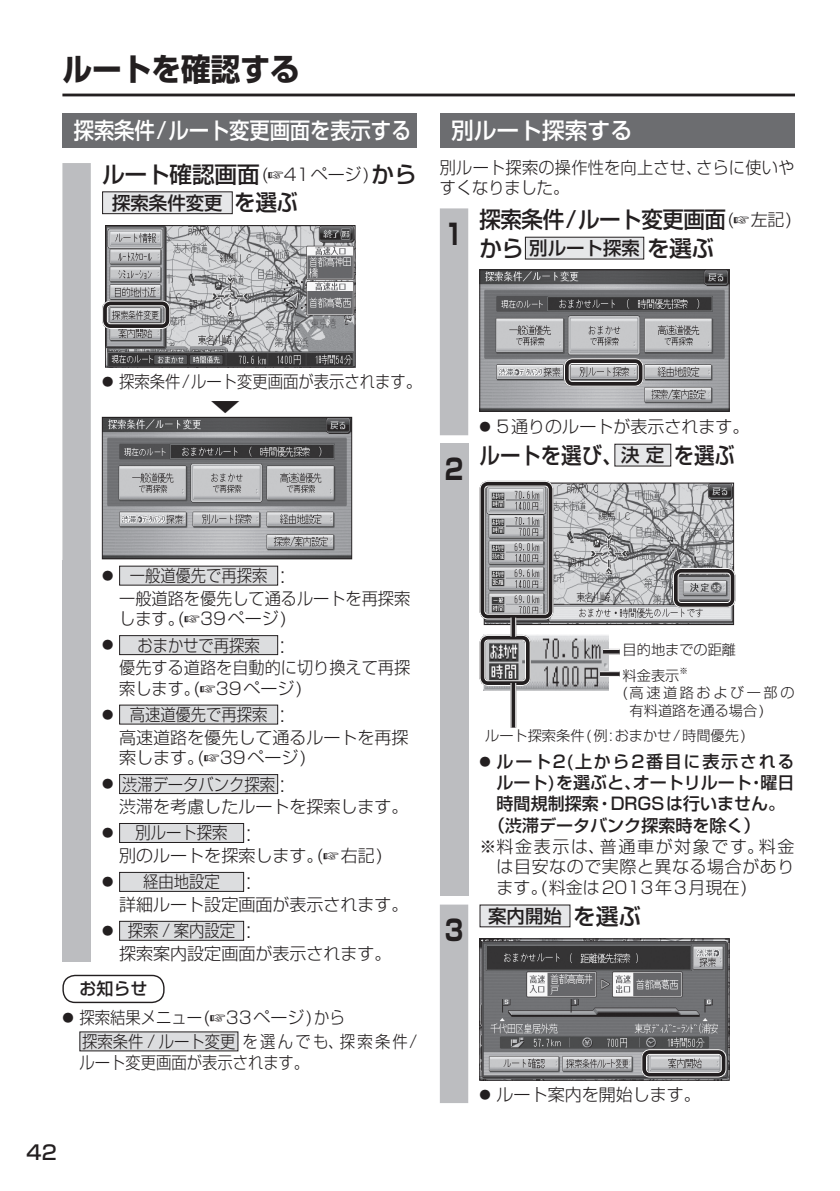
<style>
.page{position:relative;width:840px;height:1191px;background:#fff}
.page>*{position:absolute;margin:0;border:0;box-sizing:border-box;transform-origin:0 0}
.t1{font:700 31.2px "Shin Go Pro";color:#231f20;scale:.95 1}
.t2{font:700 28.4px "Shin Go Pro";color:#231f20;scale:.8 1}
.t3{font:500 22.6px/44px "Shin Go Pro";letter-spacing:-.01em;color:#fff;text-align:right;scale:.9 1}
.t4{font:500 22.6px "Shin Go Pro";letter-spacing:-.025em;color:#231f20;scale:.95 1}
.t5{font:500 22.6px "Shin Go Pro";color:#231f20;scale:.9 1}
.t6{font:500 22.6px "Shin Go Pro";letter-spacing:-.01em;color:#fff}
.t7{font:500 19.8px "Shin Go Pro";color:#231f20}
.t8{font:300 19.8px "Shin Go Pro";color:#231f20}
.t9{font:500 18.4px "Shin Go Pro";color:#231f20}
.t10{font:300 17px/22.6px "Shin Go Pro";color:#231f20;scale:.9 1}
.t11{font:300 17px "Shin Go Pro";color:#231f20}
.t12{font:500 17px "Shin Go Pro";color:#231f20}
.t13{font:300 17px/20.6px "Shin Go Pro";color:#231f20;scale:.95 1}
.t14{font:300 17px/20.6px "Shin Go Pro";letter-spacing:.03em;color:#231f20}
.t15{font:500 17px "Shin Go Pro";letter-spacing:.105em;color:#231f20}
.t16{font:300 14.2px/25.6px "Shin Go Pro";color:#231f20}
.t17{font:300 14.2px/17.8px "Shin Go Pro";letter-spacing:.18em;color:#231f20}
.t18{font:300 8.6px "Shin Go Pro";color:#231f20}
.s1{color:#231f20}
.s2{font-weight:300;font-size:17px;color:#231f20}
.s3{font-size:22.6px}
.s4{font-weight:300;font-size:17px}
.s5{font-size:11.4px}
.s6{font-size:18.4px}
.s7{font-size:19.8px}
.s8{font-weight:300;font-size:11.4px}
</style>
<div class="page">
<hr style="left:62px;top:94px;width:777px;height:2px;background:#231f20">
<div style="left:62px;top:113px;width:355px;height:34px;background:#6c6d70"></div>
<div style="left:62px;top:163px;width:29px;height:397px;background:#bcbdc0"></div>
<div style="left:102px;top:192px;width:130px;height:22px;background:#e6e7e9"></div>
<div style="left:102px;top:191px;width:130px;height:23px;border:1px solid #231f20"></div>
<img style="left:107px;top:227px;width:246px;height:138px">
<div style="left:105px;top:225px;width:250px;height:142px;border:1px solid #231f20"></div>
<div style="left:102px;top:300px;width:68px;height:29px;border:6px solid #231f20;border-radius:6px"></div>
<div style="left:102px;top:300px;width:68px;height:29px;border:1px solid #fff;border-radius:8px"></div>
<div style="left:107px;top:305px;width:58px;height:19px;border:1px solid #fff;border-radius:3px"></div>
<img style="left:104px;top:419px;width:246px;height:138px">
<div style="left:102px;top:417px;width:250px;height:142px;border:1px solid #231f20"></div>
<div style="left:62px;top:560px;width:29px;height:402px;background:#bcbdc0"></div>
<div style="left:119px;top:566px;width:158px;height:19px;background:#dcdddf"></div>
<div style="left:119px;top:635px;width:158px;height:19px;background:#dcdddf"></div>
<div style="left:119px;top:635px;width:159px;height:20px;border:1px solid #231f20"></div>
<div style="left:119px;top:705px;width:158px;height:19px;background:#dcdddf"></div>
<div style="left:119px;top:774px;width:158px;height:19px;background:#dcdddf"></div>
<div style="left:119px;top:774px;width:159px;height:20px;border:1px solid #231f20"></div>
<div style="left:119px;top:823px;width:124px;height:19px;background:#dcdddf"></div>
<div style="left:119px;top:823px;width:125px;height:20px;border:1px solid #231f20"></div>
<div style="left:119px;top:872px;width:124px;height:19px;background:#dcdddf"></div>
<div style="left:119px;top:872px;width:125px;height:19px;border:1px solid #231f20"></div>
<div style="left:119px;top:921px;width:124px;height:19px;background:#dcdddf"></div>
<div style="left:119px;top:921px;width:125px;height:19px;border:1px solid #231f20"></div>
<div style="left:62px;top:974px;width:102px;height:29px;border:1px solid #231f20;border-radius:12px"></div>
<div style="left:80px;top:1032px;width:158px;height:19px;background:#dcdddf"></div>
<div style="left:439px;top:113px;width:355px;height:34px;background:#6c6d70"></div>
<div style="left:440px;top:208px;width:28px;height:227px;background:#bcbdc0"></div>
<div style="left:525px;top:237px;width:118px;height:22px;background:#e6e7e9"></div>
<div style="left:524px;top:237px;width:119px;height:22px;border:1px solid #231f20"></div>
<img style="left:481px;top:272px;width:246px;height:137px">
<div style="left:479px;top:270px;width:250px;height:141px;border:1px solid #231f20"></div>
<div style="left:563px;top:358px;width:80px;height:29px;border:6px solid #231f20;border-radius:6px"></div>
<div style="left:563px;top:358px;width:80px;height:29px;border:1px solid #fff;border-radius:8px"></div>
<div style="left:568px;top:363px;width:70px;height:19px;border:1px solid #fff;border-radius:3px"></div>
<div style="left:439px;top:444px;width:29px;height:452px;background:#bcbdc0"></div>
<div style="left:614px;top:444px;width:56px;height:22px;background:#e6e7e9"></div>
<div style="left:614px;top:444px;width:56px;height:22px;border:1px solid #231f20"></div>
<img style="left:485px;top:485px;width:246px;height:137px">
<div style="left:483px;top:483px;width:250px;height:141px;border:1px solid #231f20"></div>
<div style="left:479px;top:481px;width:74px;height:138px;border:6px solid #231f20;border-radius:6px"></div>
<div style="left:479px;top:481px;width:74px;height:138px;border:1px solid #fff;border-radius:8px"></div>
<div style="left:484px;top:485px;width:64px;height:129px;border:1px solid #fff;border-radius:3px"></div>
<div style="left:672px;top:568px;width:63px;height:39px;border:6px solid #231f20;border-radius:6px"></div>
<div style="left:672px;top:568px;width:63px;height:39px;border:1px solid #fff;border-radius:8px"></div>
<div style="left:677px;top:573px;width:53px;height:30px;border:1px solid #fff;border-radius:3px"></div>
<img style="left:483px;top:634px;width:125px;height:57px">
<div style="left:479px;top:635px;width:51px;height:51px;border:6px solid #231f20;border-radius:6px"></div>
<div style="left:479px;top:635px;width:51px;height:51px;border:1px solid #fff;border-radius:8px"></div>
<div style="left:484px;top:639px;width:41px;height:42px;border:1px solid #fff;border-radius:3px"></div>
<svg style="left:510px;top:617px;width:6px;height:19px"></svg>
<svg style="left:602px;top:649px;width:17px;height:5px"></svg>
<svg style="left:599px;top:671px;width:20px;height:6px"></svg>
<svg style="left:511px;top:683px;width:4px;height:44px"></svg>
<hr style="left:515px;top:683px;width:1px;height:44px;background:#fff">
<hr style="left:510px;top:683px;width:1px;height:44px;background:#fff">
<div style="left:440px;top:904px;width:28px;height:199px;background:#bcbdc0"></div>
<div style="left:479px;top:905px;width:90px;height:22px;background:#e6e7e9"></div>
<img style="left:481px;top:940px;width:246px;height:138px">
<div style="left:479px;top:938px;width:250px;height:142px;border:1px solid #231f20"></div>
<div style="left:641px;top:1049px;width:85px;height:28px;border:6px solid #231f20;border-radius:6px"></div>
<div style="left:641px;top:1049px;width:85px;height:28px;border:1px solid #fff;border-radius:8px"></div>
<div style="left:645px;top:1054px;width:76px;height:18px;border:1px solid #fff;border-radius:3px"></div>
<div style="left:794px;top:0;width:45px;height:113px;background:#fff"></div>
<h1 class="t1" style="left:62px;top:45px;width:251px">ルートを確認する</h1>
<h3 class="t3" style="left:74px;top:106px;width:382px">探索条件/ルート変更画面を表示する<span class="s1">ルート確認画面</span><span class="s2">( 41ページ)</span><span class="s1">から</span></h3>
<p class="t9" style="left:112px;top:188px;width:187px">探索条件変更 <span class="s3">を選ぶ</span></p>
<h3 class="t6" style="left:451px;top:112px;width:183px">別ルート探索する</h3>
<p class="t13" style="left:439px;top:155px;width:374px">別ルート探索の操作性を向上させ、さらに使いやすくなりました。</p>
<h2 class="t2" style="left:444px;top:211px;width:25px">1</h2>
<h3 class="t4" style="left:479px;top:201px;width:330px">探索条件/ルート変更画面<span class="s4">( 左記)</span></h3>
<p class="t9" style="left:479px;top:233px;width:236px"><span class="s3">から</span>別ルート探索<span class="s3">を選ぶ</span></p>
<p class="t10" style="left:102px;top:368px;width:357px"><span class="s5">●</span> 探索条件/ルート変更画面が表示されます。</p>
<h2 class="t2" style="left:444px;top:447px;width:25px">2</h2>
<p class="t11" style="left:479px;top:413px;width:271px"><span class="s5">●</span> 5通りのルートが表示されます。</p>
<h3 class="t5" style="left:479px;top:436px;width:285px">ルートを選び、<span class="s6">決 定</span>を選ぶ</h3>
<p class="t10" style="left:119px;top:562px;width:325px;text-indent:-17px"><span class="s5">●</span> 一般道優先で再探索 <span class="s7">:<br></span>一般道路を優先して通るルートを再探索</p>
<p class="t13" style="left:119px;top:606px;width:178px">します。( 39ページ)</p>
<p class="t10" style="left:119px;top:632px;width:325px;text-indent:-17px"><span class="s5">●</span> おまかせで再探索 <span class="s7">:<br></span>優先する道路を自動的に切り換えて再探</p>
<p class="t13" style="left:119px;top:676px;width:194px">索します。( 39ページ)</p>
<p class="t10" style="left:119px;top:701px;width:323px;text-indent:-17px"><span class="s5">●</span> 高速道優先で再探索 <span class="s7">:<br></span>高速道路を優先して通るルートを再探</p>
<p class="t11" style="left:119px;top:744px;width:189px">索します。( 39ページ)</p>
<p class="t10" style="left:119px;top:770px;width:323px;text-indent:-17px"><span class="s5">●</span> 渋滞データバンク探索 <span class="s7">:<br></span>渋滞を考慮したルートを探索します。</p>
<p class="t10" style="left:119px;top:819px;width:294px;text-indent:-17px"><span class="s5">●</span> 別ルート探索 <span class="s7">:<br></span>別のルートを探索します。( 右記)</p>
<p class="t10" style="left:102px;top:868px;width:132px"><span class="s5">●</span> 経由地設定</p>
<p class="t8" style="left:246px;top:865px;width:7px">:</p>
<p class="t11" style="left:119px;top:890px;width:291px">詳細ルート設定画面が表示されます。</p>
<p class="t10" style="left:119px;top:917px;width:304px;text-indent:-17px"><span class="s5">●</span> 探索 / 案内設定 <span class="s7">:<br></span>探索案内設定画面が表示されます。</p>
<p class="t12" style="left:79px;top:975px;width:70px">お知らせ</p>
<p class="t10" style="left:82px;top:1003px;width:373px;line-height:24px;text-indent:-20px"><span class="s5">●</span> 探索結果メニュー( 33ページ)から<br>探索条件 / ルート変更を選んでも、探索条件/</p>
<p class="t10" style="left:79px;top:1049px;width:257px">ルート変更画面が表示されます。</p>
<p class="t7" style="left:27px;top:1136px;width:32px">42</p>
<h2 class="t2" style="left:444px;top:907px;width:25px">3</h2>
<p class="t16" style="left:622px;top:635px;width:115px">目的地までの距離料金表示</p>
<p class="t18" style="left:679px;top:664px;width:10px">※</p>
<p class="t17" style="left:629px;top:682px;width:171px;text-indent:-7px">(高速道路および一部の.有料道路を通る場合)</p>
<p class="t16" style="left:485px;top:721px;width:262px">ルート探索条件(例:おまかせ/時間優先)</p>
<p class="t15" style="left:479px;top:747px;width:316px"><span class="s8">●</span> ルート2(上から2番目に表示される</p>
<p class="t12" style="left:496px;top:768px;width:299px">ルート)を選ぶと、オートリルート・曜日</p>
<p class="t12" style="left:496px;top:790px;width:290px">時間規制探索・DRGSは行いません。</p>
<p class="t12" style="left:479px;top:811px;width:282px">　（渋滞データバンク探索時を除く）</p>
<p class="t14" style="left:496px;top:834px;width:305px;text-indent:-17px">※料金表示は、普通車が対象です。料金は目安なので実際と異なる場合があり.ます。(料金は2013年3月現在)</p>
<p class="t9" style="left:488px;top:900px;width:155px">案内開始 <span class="s3">を選ぶ</span></p>
<p class="t11" style="left:479px;top:1080px;width:223px"><span class="s5">●</span> ルート案内を開始します。</p>
</div>
